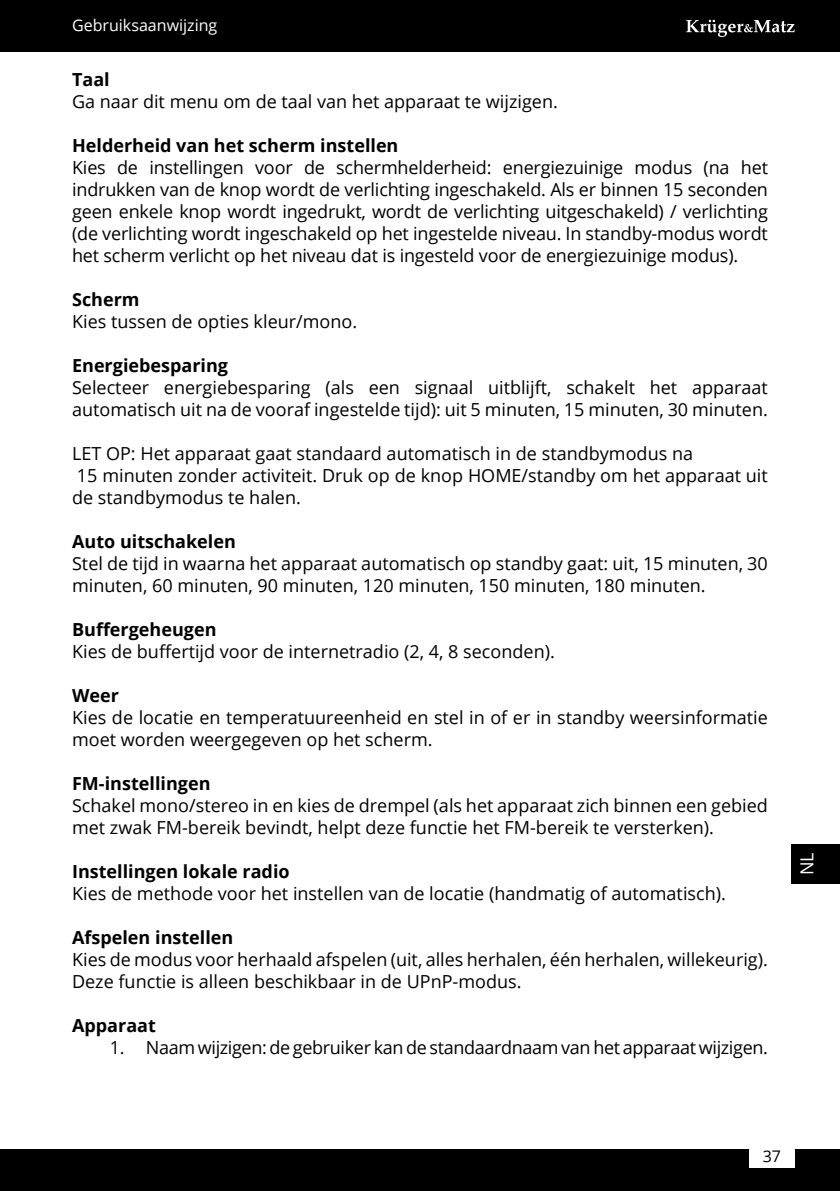
<style>
.page{position:relative;width:840px;height:1191px;background:#fff}
.page>*{position:absolute;margin:0;border:0;box-sizing:border-box;transform-origin:0 0}
.t1{font:18px/22px "Open Sans";color:#000}
.t2{font:700 18px "Open Sans";color:#000}
.t3{font:18px "Open Sans";letter-spacing:-.02em;color:#000}
.t4{font:18px "Open Sans";color:#fff}
.t5{font:16px "Open Sans";color:#fff}
.t6{font:16px "Open Sans";color:#000}
</style>
<div class="page">
<div style="left:0;top:1149px;width:839px;height:42px;background:#000"></div>
<div style="left:0;top:0;width:839px;height:51px;background:#000"></div>
<svg style="left:686px;top:20px;width:108px;height:17px"></svg>
<div style="left:748px;top:1144px;width:46px;height:24px;background:#fff"></div>
<div style="left:790px;top:843px;width:49px;height:40px;background:#000"></div>
<p class="t5" style="left:72px;top:14px;width:147px">Gebruiksaanwijzing</p>
<p class="t2" style="left:72px;top:67px;width:39px">Taal</p>
<p class="t1" style="left:72px;top:90px;width:487px">Ga naar dit menu om de taal van het apparaat te wijzigen.</p>
<p class="t2" style="left:72px;top:133px;width:328px">Helderheid van het scherm instellen</p>
<p class="t1" style="left:72px;top:156px;width:697px;text-align:justify">Kies de instellingen voor de schermhelderheid: energiezuinige modus (na het indrukken van de knop wordt de verlichting ingeschakeld. Als er binnen 15 seconden geen enkele knop wordt ingedrukt, wordt de verlichting uitgeschakeld) / verlichting (de verlichting wordt ingeschakeld op het ingestelde niveau. In standby-modus wordt het scherm verlicht op het niveau dat is ingesteld voor de energiezuinige modus).</p>
<p class="t2" style="left:72px;top:286px;width:69px">Scherm</p>
<p class="t1" style="left:72px;top:310px;width:286px">Kies tussen de opties kleur/mono.</p>
<p class="t2" style="left:72px;top:352px;width:157px">Energiebesparing</p>
<p class="t1" style="left:72px;top:376px;width:697px">Selecteer energiebesparing (als een signaal uitblijft, schakelt het apparaat automatisch uit na de vooraf ingestelde tijd): uit 5 minuten, 15 minuten, 30 minuten.</p>
<p class="t1" style="left:72px;top:442px;width:697px">LET OP: Het apparaat gaat standaard automatisch in de standbymodus na<br>15 minuten zonder activiteit. Druk op de knop HOME/standby om het apparaat uit de standbymodus te halen.</p>
<p class="t2" style="left:72px;top:528px;width:165px">Auto uitschakelen</p>
<p class="t1" style="left:72px;top:552px;width:697px">Stel de tijd in waarna het apparaat automatisch op standby gaat: uit, 15 minuten, 30 minuten, 60 minuten, 90 minuten, 120 minuten, 150 minuten, 180 minuten.</p>
<p class="t2" style="left:72px;top:616px;width:146px">Buffergeheugen</p>
<p class="t1" style="left:72px;top:640px;width:484px">Kies de buffertijd voor de internetradio (2, 4, 8 seconden).</p>
<p class="t2" style="left:72px;top:682px;width:48px">Weer</p>
<p class="t1" style="left:72px;top:706px;width:697px">Kies de locatie en temperatuureenheid en stel in of er in standby weersinformatie moet worden weergegeven op het scherm.</p>
<p class="t2" style="left:72px;top:770px;width:140px">FM-instellingen</p>
<p class="t1" style="left:72px;top:794px;width:697px">Schakel mono/stereo in en kies de drempel (als het apparaat zich binnen een gebied met zwak FM-bereik bevindt, helpt deze functie het FM-bereik te versterken).</p>
<p class="t2" style="left:72px;top:858px;width:219px">Instellingen lokale radio</p>
<p class="t1" style="left:72px;top:882px;width:655px">Kies de methode voor het instellen van de locatie (handmatig of automatisch).</p>
<p class="t2" style="left:72px;top:924px;width:163px">Afspelen instellen</p>
<p class="t1" style="left:72px;top:948px;width:697px">Kies de modus voor herhaald afspelen (uit, alles herhalen, één herhalen, willekeurig).<br>Deze functie is alleen beschikbaar in de UPnP-modus.</p>
<p class="t2" style="left:72px;top:1012px;width:85px">Apparaat</p>
<p class="t3" style="left:110px;top:1035px;width:659px">1. Naam wijzigen: de gebruiker kan de standaardnaam van het apparaat wijzigen.</p>
<p class="t4" style="left:794px;top:875px;width:24px;rotate:-90deg">NL</p>
<p class="t6" style="left:762px;top:1145px;width:20px">37</p>
</div>
